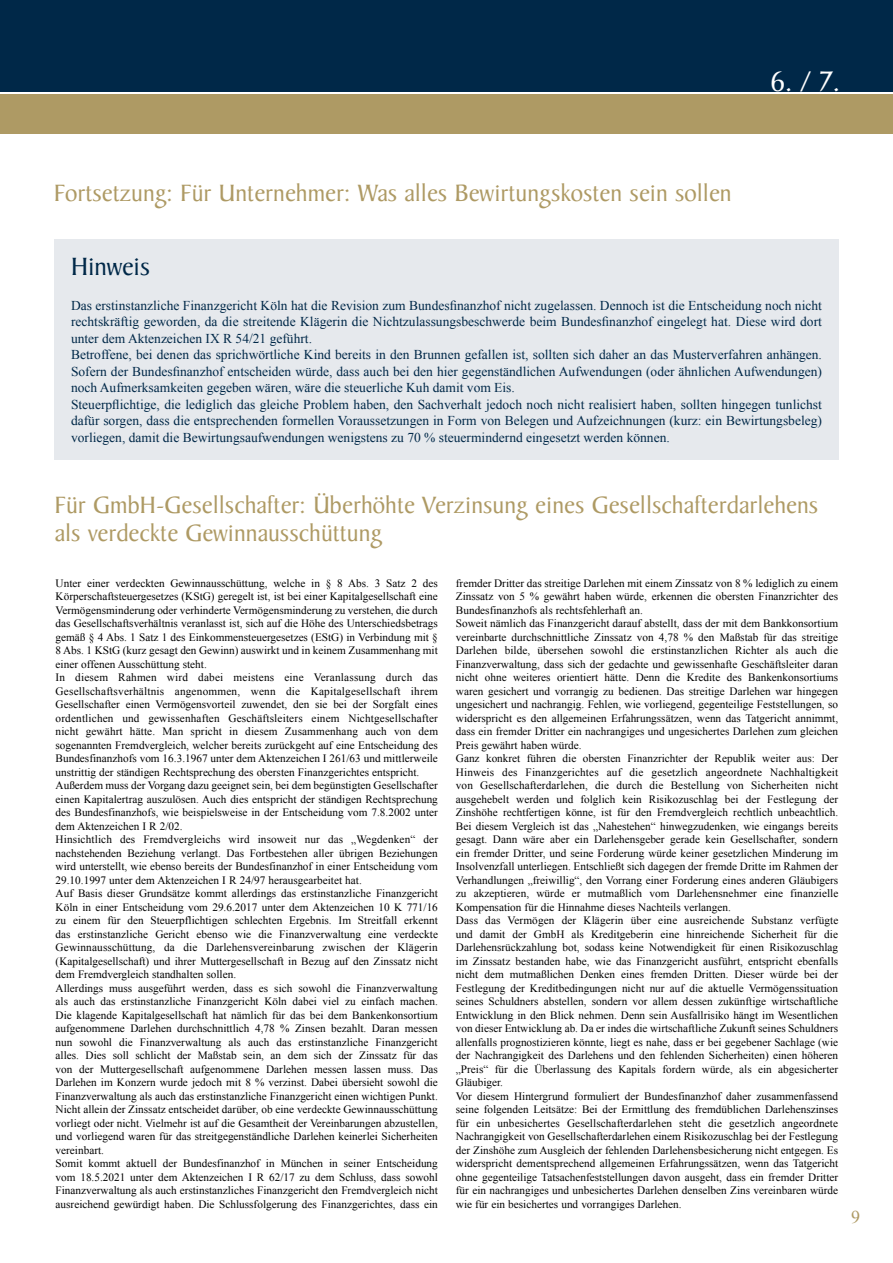
<style>
.page{position:relative;width:893px;height:1263px;background:#fff}
.page>*{position:absolute;margin:0;border:0;box-sizing:border-box;transform-origin:0 0}
.t1{font:30px "Baker Signet Std";color:#fff}
.t2{font:27px "Baker Signet Std";color:#002848}
.t3{font:25.5px/28.5px "Baker Signet Std";color:#ae9a64}
.t4{font:18px "Times New Roman";color:#ae9a64}
.t5{font:13.5px/16.5px "Times New Roman";color:#002848}
.t6{font:11.25px/13.5px "Times New Roman";color:#000}
</style>
<div class="page">
<div style="left:0;top:0;width:893px;height:91px;background:#002848"></div>
<div style="left:0;top:94px;width:893px;height:40px;background:#ae9a64"></div>
<div style="left:54px;top:239px;width:785px;height:221px;background:#e6e9ed"></div>
<h1 class="t1" style="left:771px;top:66px;width:71px">6. / 7.</h1>
<h3 class="t3" style="left:54px;top:179px;width:679px">Fortsetzung: Für Unternehmer: Was alles Bewirtungskosten sein sollen</h3>
<h2 class="t2" style="left:71px;top:252px;width:81px">Hinweis</h2>
<p class="t5" style="left:71px;top:297px;width:752px">Das erstinstanzliche Finanzgericht Köln hat die Revision zum Bundesfinanzhof nicht zugelassen. Dennoch ist die Entscheidung noch nicht rechtskräftig geworden, da die streitende Klägerin die Nichtzulassungsbeschwerde beim Bundesfinanzhof eingelegt hat. Diese wird dort unter dem Aktenzeichen IX R 54/21 geführt.<br>Betroffene, bei denen das sprichwörtliche Kind bereits in den Brunnen gefallen ist, sollten sich daher an das Musterverfahren anhängen.<br>Sofern der Bundesfinanzhof entscheiden würde, dass auch bei den hier gegenständlichen Aufwendungen (oder ähnlichen Aufwendungen) noch Aufmerksamkeiten gegeben wären, wäre die steuerliche Kuh damit vom Eis.<br>Steuerpflichtige, die lediglich das gleiche Problem haben, den Sachverhalt jedoch noch nicht realisiert haben, sollten hingegen tunlichst dafür sorgen, dass die entsprechenden formellen Voraussetzungen in Form von Belegen und Aufzeichnungen (kurz: ein Bewirtungsbeleg) vorliegen, damit die Bewirtungsaufwendungen wenigstens zu 70 % steuermindernd eingesetzt werden können.</p>
<h3 class="t3" style="left:55px;top:491px;width:765px">Für GmbH-Gesellschafter: Überhöhte Verzinsung eines Gesellschafterdarlehens als verdeckte Gewinnausschüttung</h3>
<p class="t6" style="left:56px;top:576px;width:384px">Unter einer verdeckten Gewinnausschüttung, welche in § 8 Abs. 3 Satz 2 des Körperschaftsteuergesetzes (KStG) geregelt ist, ist bei einer Kapitalgesellschaft eine Vermögensminderung oder verhinderte Vermögensminderung zu verstehen, die durch das Gesellschaftsverhältnis veranlasst ist, sich auf die Höhe des Unterschiedsbetrags gemäß § 4 Abs. 1 Satz 1 des Einkommensteuergesetzes (EStG) in Verbindung mit § 8 Abs. 1 KStG (kurz gesagt den Gewinn) auswirkt und in keinem Zusammenhang mit einer offenen Ausschüttung steht.<br>In diesem Rahmen wird dabei meistens eine Veranlassung durch das Gesellschaftsverhältnis angenommen, wenn die Kapitalgesellschaft ihrem Gesellschafter einen Vermögensvorteil zuwendet, den sie bei der Sorgfalt eines ordentlichen und gewissenhaften Geschäftsleiters einem Nichtgesellschafter nicht gewährt hätte. Man spricht in diesem Zusammenhang auch von dem sogenannten Fremdvergleich, welcher bereits zurückgeht auf eine Entscheidung des Bundesfinanzhofs vom 16.3.1967 unter dem Aktenzeichen I 261/63 und mittlerweile unstrittig der ständigen Rechtsprechung des obersten Finanzgerichtes entspricht.<br>Außerdem muss der Vorgang dazu geeignet sein, bei dem begünstigten Gesellschafter einen Kapitalertrag auszulösen. Auch dies entspricht der ständigen Rechtsprechung des Bundesfinanzhofs, wie beispielsweise in der Entscheidung vom 7.8.2002 unter dem Aktenzeichen I R 2/02.<br>Hinsichtlich des Fremdvergleichs wird insoweit nur das „Wegdenken“ der nachstehenden Beziehung verlangt. Das Fortbestehen aller übrigen Beziehungen wird unterstellt, wie ebenso bereits der Bundesfinanzhof in einer Entscheidung vom 29.10.1997 unter dem Aktenzeichen I R 24/97 herausgearbeitet hat.<br>Auf Basis dieser Grundsätze kommt allerdings das erstinstanzliche Finanzgericht Köln in einer Entscheidung vom 29.6.2017 unter dem Aktenzeichen 10 K 771/16 zu einem für den Steuerpflichtigen schlechten Ergebnis. Im Streitfall erkennt das erstinstanzliche Gericht ebenso wie die Finanzverwaltung eine verdeckte Gewinnausschüttung, da die Darlehensvereinbarung zwischen der Klägerin (Kapitalgesellschaft) und ihrer Muttergesellschaft in Bezug auf den Zinssatz nicht dem Fremdvergleich standhalten sollen.<br>Allerdings muss ausgeführt werden, dass es sich sowohl die Finanzverwaltung als auch das erstinstanzliche Finanzgericht Köln dabei viel zu einfach machen.<br>Die klagende Kapitalgesellschaft hat nämlich für das bei dem Bankenkonsortium aufgenommene Darlehen durchschnittlich 4,78 % Zinsen bezahlt. Daran messen nun sowohl die Finanzverwaltung als auch das erstinstanzliche Finanzgericht alles. Dies soll schlicht der Maßstab sein, an dem sich der Zinssatz für das von der Muttergesellschaft aufgenommene Darlehen messen lassen muss. Das Darlehen im Konzern wurde jedoch mit 8 % verzinst. Dabei übersieht sowohl die Finanzverwaltung als auch das erstinstanzliche Finanzgericht einen wichtigen Punkt.<br>Nicht allein der Zinssatz entscheidet darüber, ob eine verdeckte Gewinnausschüttung vorliegt oder nicht. Vielmehr ist auf die Gesamtheit der Vereinbarungen abzustellen, und vorliegend waren für das streitgegenständliche Darlehen keinerlei Sicherheiten vereinbart.<br>Somit kommt aktuell der Bundesfinanzhof in München in seiner Entscheidung vom 18.5.2021 unter dem Aktenzeichen I R 62/17 zu dem Schluss, dass sowohl Finanzverwaltung als auch erstinstanzliches Finanzgericht den Fremdvergleich nicht ausreichend gewürdigt haben. Die Schlussfolgerung des Finanzgerichtes, dass ein</p>
<p class="t6" style="left:456px;top:576px;width:384px">fremder Dritter das streitige Darlehen mit einem Zinssatz von 8 % lediglich zu einem Zinssatz von 5 % gewährt haben würde, erkennen die obersten Finanzrichter des Bundesfinanzhofs als rechtsfehlerhaft an.<br>Soweit nämlich das Finanzgericht darauf abstellt, dass der mit dem Bankkonsortium vereinbarte durchschnittliche Zinssatz von 4,78 % den Maßstab für das streitige Darlehen bilde, übersehen sowohl die erstinstanzlichen Richter als auch die Finanzverwaltung, dass sich der gedachte und gewissenhafte Geschäftsleiter daran nicht ohne weiteres orientiert hätte. Denn die Kredite des Bankenkonsortiums waren gesichert und vorrangig zu bedienen. Das streitige Darlehen war hingegen ungesichert und nachrangig. Fehlen, wie vorliegend, gegenteilige Feststellungen, so widerspricht es den allgemeinen Erfahrungssätzen, wenn das Tatgericht annimmt, dass ein fremder Dritter ein nachrangiges und ungesichertes Darlehen zum gleichen Preis gewährt haben würde.<br>Ganz konkret führen die obersten Finanzrichter der Republik weiter aus: Der Hinweis des Finanzgerichtes auf die gesetzlich angeordnete Nachhaltigkeit von Gesellschafterdarlehen, die durch die Bestellung von Sicherheiten nicht ausgehebelt werden und folglich kein Risikozuschlag bei der Festlegung der Zinshöhe rechtfertigen könne, ist für den Fremdvergleich rechtlich unbeachtlich.<br>Bei diesem Vergleich ist das „Nahestehen“ hinwegzudenken, wie eingangs bereits gesagt. Dann wäre aber ein Darlehensgeber gerade kein Gesellschafter, sondern ein fremder Dritter, und seine Forderung würde keiner gesetzlichen Minderung im Insolvenzfall unterliegen. Entschließt sich dagegen der fremde Dritte im Rahmen der Verhandlungen „freiwillig“, den Vorrang einer Forderung eines anderen Gläubigers zu akzeptieren, würde er mutmaßlich vom Darlehensnehmer eine finanzielle Kompensation für die Hinnahme dieses Nachteils verlangen.<br>Dass das Vermögen der Klägerin über eine ausreichende Substanz verfügte und damit der GmbH als Kreditgeberin eine hinreichende Sicherheit für die Darlehensrückzahlung bot, sodass keine Notwendigkeit für einen Risikozuschlag im Zinssatz bestanden habe, wie das Finanzgericht ausführt, entspricht ebenfalls nicht dem mutmaßlichen Denken eines fremden Dritten. Dieser würde bei der Festlegung der Kreditbedingungen nicht nur auf die aktuelle Vermögenssituation seines Schuldners abstellen, sondern vor allem dessen zukünftige wirtschaftliche Entwicklung in den Blick nehmen. Denn sein Ausfallrisiko hängt im Wesentlichen von dieser Entwicklung ab. Da er indes die wirtschaftliche Zukunft seines Schuldners allenfalls prognostizieren könnte, liegt es nahe, dass er bei gegebener Sachlage (wie der Nachrangigkeit des Darlehens und den fehlenden Sicherheiten) einen höheren „Preis“ für die Überlassung des Kapitals fordern würde, als ein abgesicherter Gläubiger.<br>Vor diesem Hintergrund formuliert der Bundesfinanzhof daher zusammenfassend seine folgenden Leitsätze: Bei der Ermittlung des fremdüblichen Darlehenszinses für ein unbesichertes Gesellschafterdarlehen steht die gesetzlich angeordnete Nachrangigkeit von Gesellschafterdarlehen einem Risikozuschlag bei der Festlegung der Zinshöhe zum Ausgleich der fehlenden Darlehensbesicherung nicht entgegen. Es widerspricht dementsprechend allgemeinen Erfahrungssätzen, wenn das Tatgericht ohne gegenteilige Tatsachenfeststellungen davon ausgeht, dass ein fremder Dritter für ein nachrangiges und unbesichertes Darlehen denselben Zins vereinbaren würde wie für ein besichertes und vorrangiges Darlehen.</p>
<h3 class="t4" style="left:851px;top:1205px;width:10px">9</h3>
</div>
